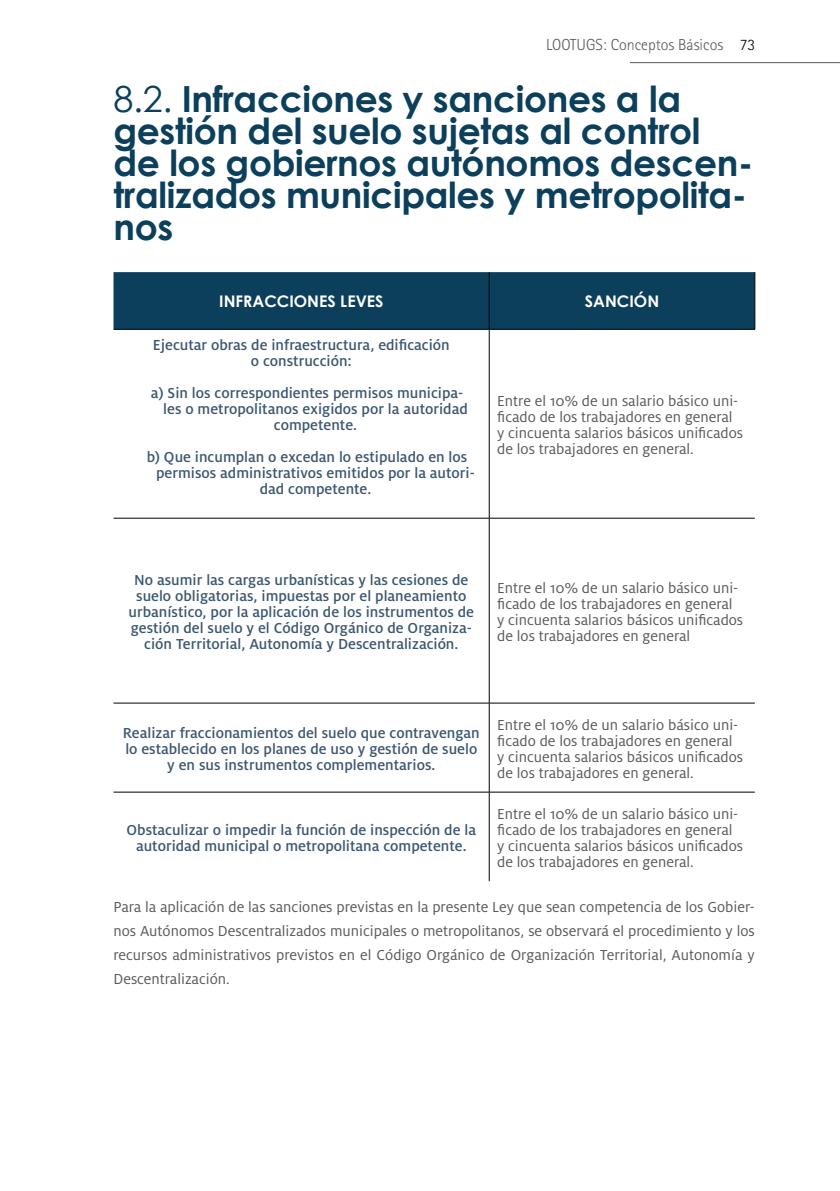
<style>
.page{position:relative;width:840px;height:1191px;background:#fff}
.page>*{position:absolute;margin:0;border:0;box-sizing:border-box;transform-origin:0 0}
.t1{font:700 36px/32px "Century Gothic";letter-spacing:-.01em;color:#0b3f5b}
.t2{font:16px/16px "Milo OT";color:#58595b}
.t3{font:500 16px/16px "Milo OT";color:#3b5770;text-align:center}
.t4{font:300 16px "Rotis Sans Serif";color:#58595b}
.t5{font:700 16px "Century Gothic";color:#fff}
.s1{color:#000}
.s2{font-weight:400}
</style>
<div class="page">
<hr style="left:629px;top:62px;width:210px;height:1px;background:#58595b">
<div style="left:113px;top:272px;width:641px;height:57px;background:#0b3f5b"></div>
<hr style="left:488px;top:272px;width:1px;height:57px;background:#000">
<hr style="left:488px;top:329px;width:1px;height:189px;background:#000">
<hr style="left:113px;top:518px;width:376px;height:1px;background:#000">
<hr style="left:489px;top:518px;width:265px;height:1px;background:#000">
<hr style="left:488px;top:518px;width:1px;height:185px;background:#000">
<hr style="left:113px;top:702px;width:376px;height:1px;background:#000">
<hr style="left:489px;top:702px;width:265px;height:1px;background:#000">
<hr style="left:488px;top:703px;width:1px;height:89px;background:#000">
<hr style="left:113px;top:791px;width:376px;height:1px;background:#000">
<hr style="left:489px;top:791px;width:265px;height:1px;background:#000">
<hr style="left:488px;top:792px;width:1px;height:89px;background:#000">
<hr style="left:754px;top:272px;width:1px;height:57px;background:#000">
<hr style="left:113px;top:329px;width:376px;height:1px;background:#000">
<hr style="left:489px;top:329px;width:265px;height:1px;background:#000">
<p class="t4" style="left:545px;top:36px;width:211px">LOOTUGS: Conceptos Básicos <span class="s1">73</span></p>
<h1 class="t1" style="left:113px;top:82px;width:640px"><span class="s2">8.2.</span> Infracciones y sanciones a la gestión del suelo sujetas al control de los gobiernos autónomos descen&shy;tralizados municipales y metropolita&shy;nos</h1>
<p class="t5" style="left:219px;top:291px;width:166px">INFRACCIONES LEVES</p>
<p class="t5" style="left:584px;top:291px;width:76px">SANCIÓN</p>
<p class="t3" style="left:153px;top:337px;width:298px">Ejecutar obras de infraestructura, edificación o construcción:</p>
<p class="t3" style="left:151px;top:385px;width:314px">a) Sin los correspondientes permisos municipa-</p>
<p class="t3" style="left:163px;top:401px;width:306px">les o metropolitanos exigidos por la autoridad</p>
<p class="t3" style="left:274px;top:417px;width:85px">competente.</p>
<p class="t3" style="left:147px;top:449px;width:329px">b) Que incumplan o excedan lo estipulado en los permisos administrativos emitidos por la autori&shy;dad competente.</p>
<p class="t2" style="left:497px;top:393px;width:247px">Entre el 10% de un salario básico uni&shy;ficado de los trabajadores en general y cincuenta salarios básicos unificados de los trabajadores en general.</p>
<p class="t3" style="left:129px;top:572px;width:346px">No asumir las cargas urbanísticas y las cesiones de suelo obligatorias, impuestas por el planeamiento urbanístico, por la aplicación de los instrumentos de gestión del suelo y el Código Orgánico de Organiza&shy;ción Territorial, Autonomía y Descentralización.</p>
<p class="t2" style="left:497px;top:580px;width:247px">Entre el 10% de un salario básico uni&shy;ficado de los trabajadores en general y cincuenta salarios básicos unificados de los trabajadores en general</p>
<p class="t3" style="left:123px;top:725px;width:358px">Realizar fraccionamientos del suelo que contravengan lo establecido en los planes de uso y gestión de suelo y en sus instrumentos complementarios.</p>
<p class="t2" style="left:497px;top:717px;width:247px">Entre el 10% de un salario básico uni&shy;ficado de los trabajadores en general y cincuenta salarios básicos unificados de los trabajadores en general.</p>
<p class="t2" style="left:497px;top:806px;width:247px">Entre el 10% de un salario básico uni&shy;ficado de los trabajadores en general y cincuenta salarios básicos unificados de los trabajadores en general.</p>
<p class="t2" style="left:113px;top:895px;width:642px;line-height:24px;text-align:justify">Para la aplicación de las sanciones previstas en la presente Ley que sean competencia de los Gobier&shy;nos Autónomos Descentralizados municipales o metropolitanos, se observará el procedimiento y los recursos administrativos previstos en el Código Orgánico de Organización Territorial, Autonomía y Descentralización.</p>
<p class="t3" style="left:126px;top:822px;width:351px">Obstaculizar o impedir la función de inspección de la autoridad municipal o metropolitana competente.</p>
</div>
